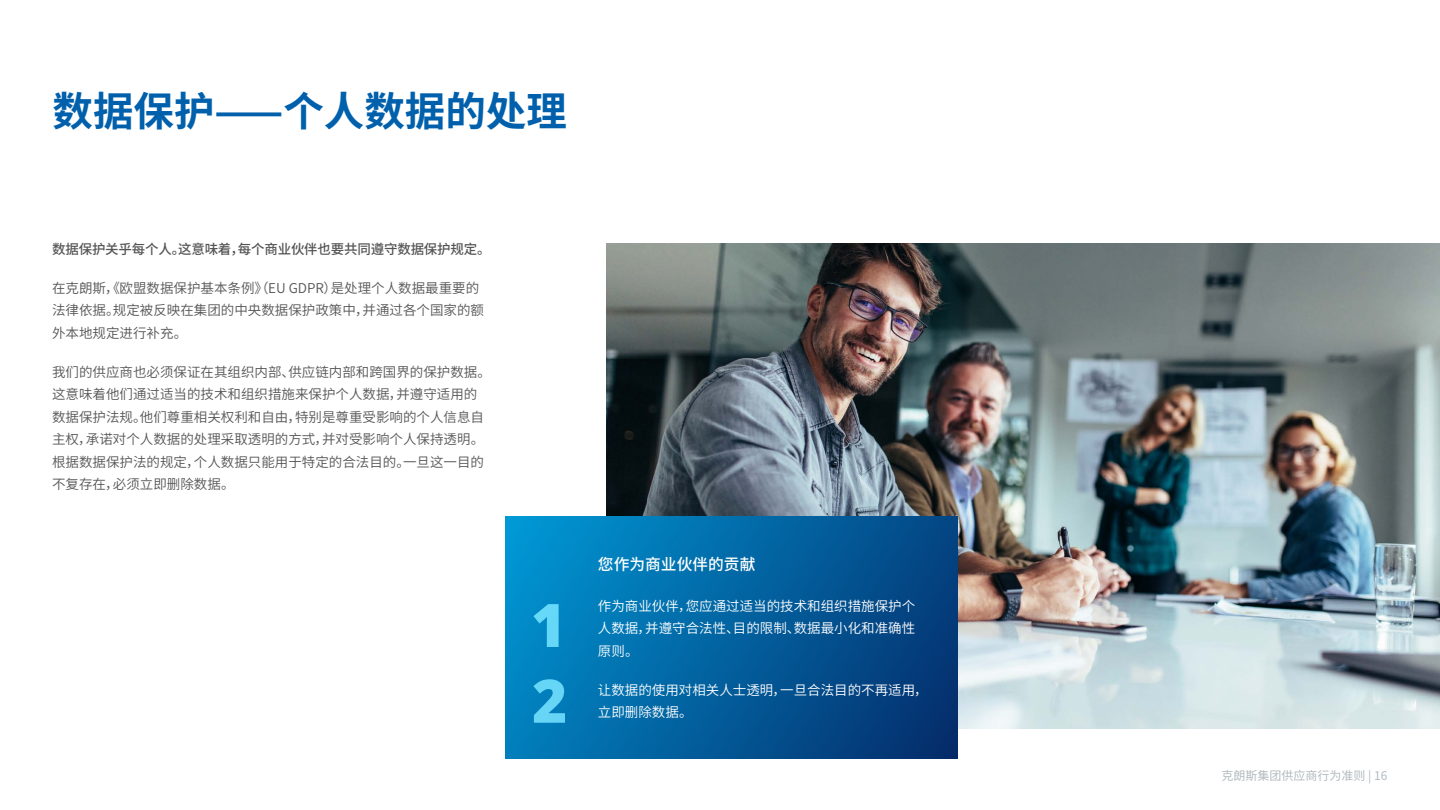
<style>
.page{position:relative;width:1440px;height:810px;background:#fff}
.page>*{position:absolute;margin:0;border:0;box-sizing:border-box;transform-origin:0 0}
.t1{font:700 40.5px "Noto Sans CJ Ksc";color:#0060ac}
.t2{font:500 15.75px "Noto Sans CJ Ksc";color:#fff}
.t3{font:600 13.5px/22.5px "Noto Sans CJ Ksc";color:#555}
.t4{font:600 13.5px/22.5px "Noto Sans CJ Ksc";color:#fff;text-align:justify}
.t5{font:500 13.5px "Noto Sans CJ Ksc";letter-spacing:-.015em;color:#555}
.t6{font:12px "Noto Sans CJ Ksc";color:#b3bbbe}
</style>
<div class="page">
<img style="left:606px;top:243px;width:834px;height:486px">
<div style="left:506px;top:516px;width:452px;height:243px;background:linear-gradient(to right,#018dca,#043776)"></div>
<svg style="left:533px;top:604px;width:26px;height:43px"></svg>
<svg style="left:533px;top:679px;width:32px;height:44px"></svg>
<h1 class="t1" style="left:52px;top:88px;width:516px">数据保护——个人数据的处理</h1>
<p class="t5" style="left:52px;top:241px;width:440px">数据保护关乎每个人。这意味着，每个商业伙伴也要共同遵守数据保护规定。</p>
<p class="t3" style="left:52px;top:277px;width:433px">在克朗斯，《欧盟数据保护基本条例》（EU GDPR）是处理个人数据最重要的法律依据。规定被反映在集团的中央数据保护政策中，并通过各个国家的额外本地规定进行补充。</p>
<p class="t3" style="left:52px;top:361px;width:440px">我们的供应商也必须保证在其组织内部、供应链内部和跨国界的保护数据。这意味着他们通过适当的技术和组织措施来保护个人数据，并遵守适用的数据保护法规。他们尊重相关权利和自由，特别是尊重受影响的个人信息自主权，承诺对个人数据的处理采取透明的方式，并对受影响个人保持透明。根据数据保护法的规定，个人数据只能用于特定的合法目的。一旦这一目的不复存在，必须立即删除数据。</p>
<p class="t2" style="left:598px;top:556px;width:159px">您作为商业伙伴的贡献</p>
<p class="t4" style="left:598px;top:595px;width:319px">作为商业伙伴，您应通过适当的技术和组织措施保护个人数据，并遵守合法性、目的限制、数据最小化和准确性原则。</p>
<p class="t4" style="left:598px;top:679px;width:331px">让数据的使用对相关人士透明，一旦合法目的不再适用，立即删除数据。</p>
<p class="t6" style="left:1221px;top:769px;width:168px">克朗斯集团供应商行为准则 | 16</p>
</div>
